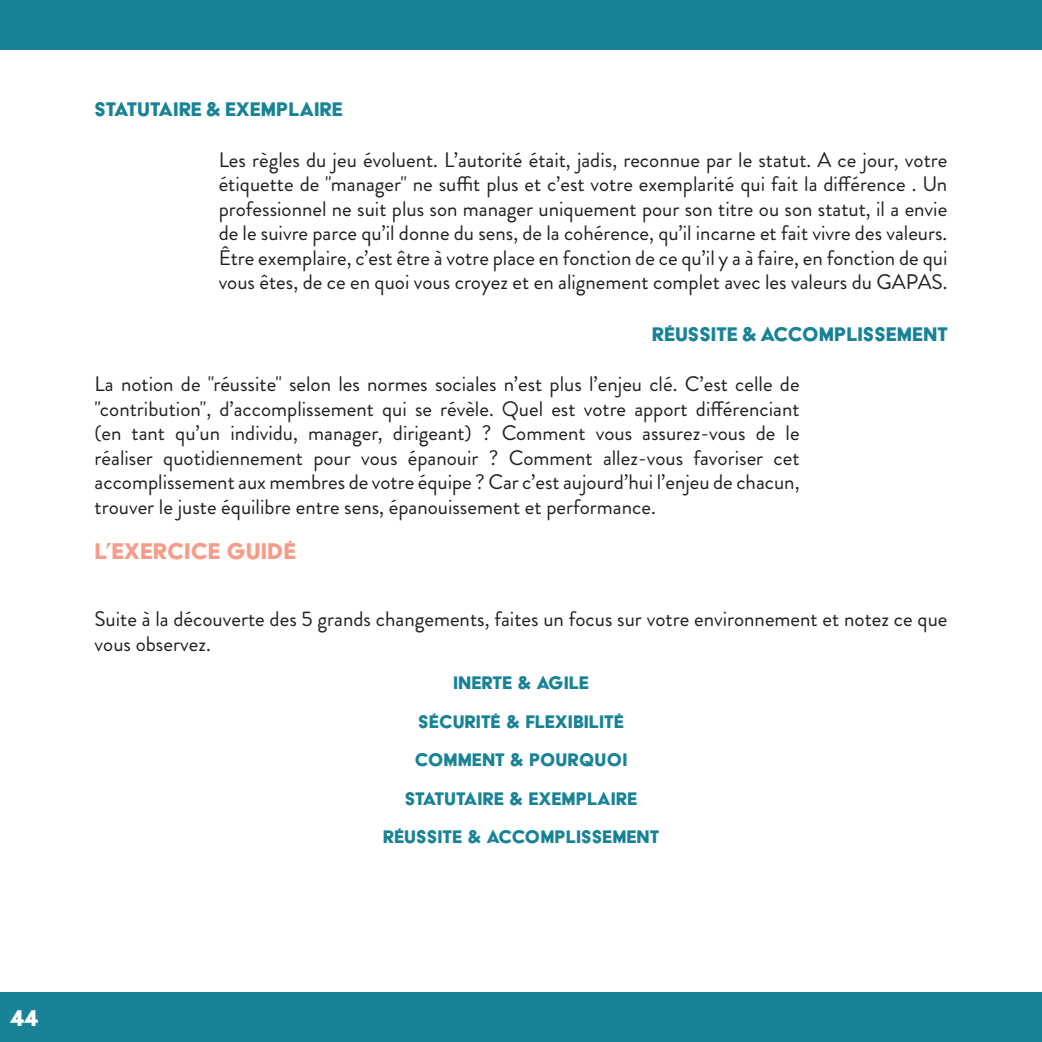
<style>
.page{position:relative;width:1042px;height:1042px;background:#fff}
.page>*{position:absolute;margin:0;border:0;box-sizing:border-box;transform-origin:0 0}
.t1{font:26.25px "Acier BAT Text Solid";color:#f69c8a}
.t2{font:26.25px "Acier BAT Text Solid";color:#fff}
.t3{font:22.75px "Acier BAT Text Solid";color:#188396}
.t4{font:21px/24.5px "Brandon Grotesque";color:#231f20;text-align:justify}
.t5{font:21px "Acier BAT Text Solid";color:#188396}
</style>
<div class="page">
<div style="left:0;top:992px;width:1042px;height:50px;background:#188396"></div>
<div style="left:0;top:0;width:1042px;height:50px;background:#188396"></div>
<p class="t3" style="left:95px;top:97px;width:250px">STATUTAIRE &amp; EXEMPLAIRE</p>
<p class="t4" style="left:219px;top:148px;width:730px">Les règles du jeu évoluent. L’autorité était, jadis, reconnue par le statut. A ce jour, votre étiquette de "manager" ne suffit plus et c’est votre exemplarité qui fait la différence . Un professionnel ne suit plus son manager uniquement pour son titre ou son statut, il a envie de le suivre parce qu’il donne du sens, de la cohérence, qu’il incarne et fait vivre des valeurs.<br>Être exemplaire, c’est être à votre place en fonction de ce qu’il y a à faire, en fonction de qui vous êtes, de ce en quoi vous croyez et en alignement complet avec les valeurs du GAPAS.</p>
<p class="t3" style="left:652px;top:322px;width:297px">RÉUSSITE &amp; ACCOMPLISSEMENT</p>
<p class="t4" style="left:95px;top:372px;width:706px">La notion de "réussite" selon les normes sociales n’est plus l’enjeu clé. C’est celle de "contribution", d’accomplissement qui se révèle. Quel est votre apport différenciant (en tant qu’un individu, manager, dirigeant) ? Comment vous assurez-vous de le réaliser quotidiennement pour vous épanouir ? Comment allez-vous favoriser cet accomplissement aux membres de votre équipe ? Car c’est aujourd’hui l’enjeu de chacun, trouver le juste équilibre entre sens, épanouissement et performance.</p>
<p class="t1" style="left:95px;top:537px;width:203px">L’EXERCICE GUIDÉ</p>
<p class="t4" style="left:95px;top:607px;width:854px">Suite à la découverte des 5 grands changements, faites un focus sur votre environnement et notez ce que vous observez.</p>
<p class="t5" style="left:453px;top:672px;width:137px">INERTE &amp; AGILE</p>
<p class="t5" style="left:418px;top:710px;width:207px">SÉCURITÉ &amp; FLEXIBILITÉ</p>
<p class="t5" style="left:414px;top:749px;width:214px">COMMENT &amp; POURQUOI</p>
<p class="t5" style="left:405px;top:787px;width:234px">STATUTAIRE &amp; EXEMPLAIRE</p>
<p class="t5" style="left:383px;top:826px;width:278px">RÉUSSITE &amp; ACCOMPLISSEMENT</p>
<p class="t2" style="left:11px;top:1004px;width:29px">44</p>
</div>
